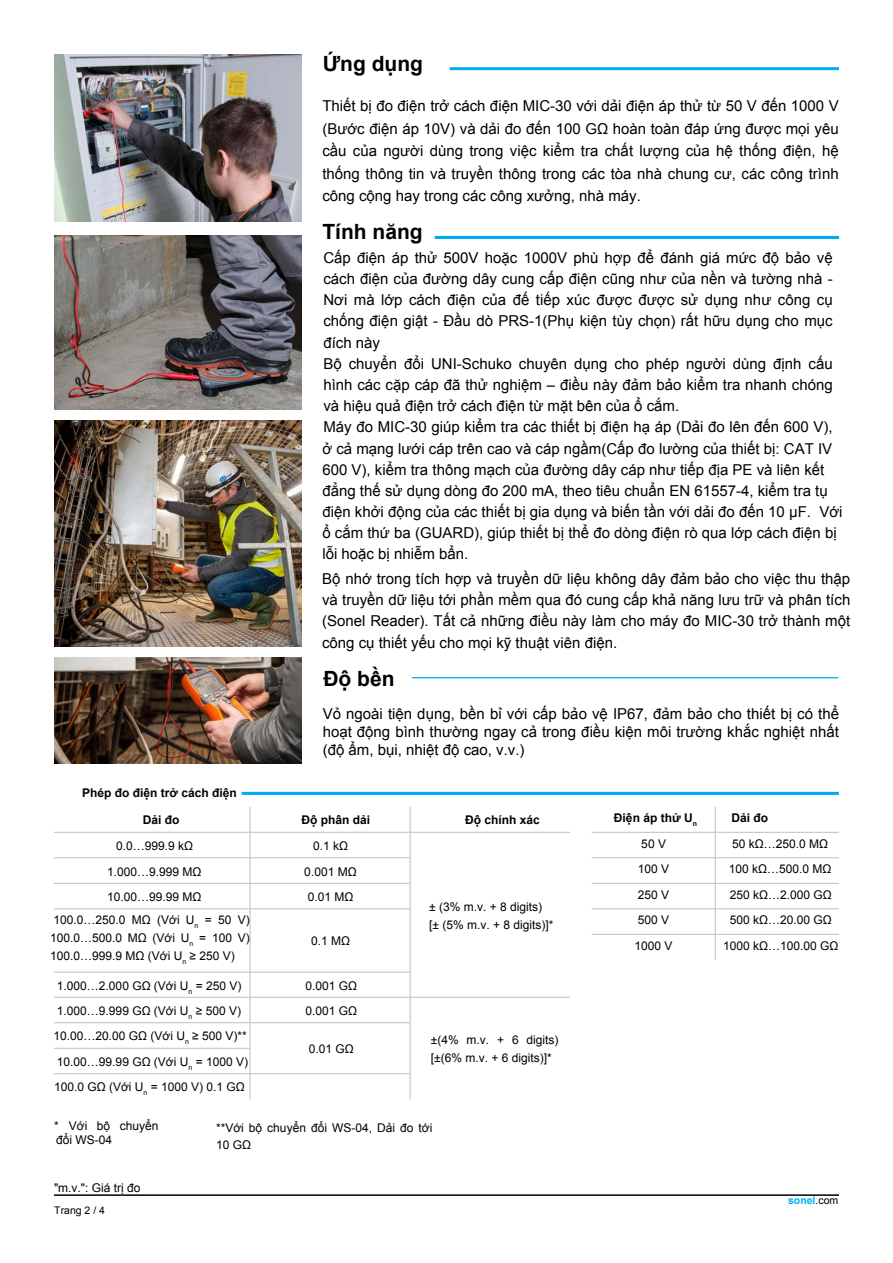
<style>
.page{position:relative;width:893px;height:1263px;background:#fff}
.page>*{position:absolute;margin:0;border:0;box-sizing:border-box;transform-origin:0 0}
.t1{font:700 21px "Arial";color:#000}
.t2{font:15px/21.1px "Arial";color:#000;text-align:justify}
.t3{font:12px/18px "Arial";color:#000}
.t4{font:700 12px "Arial";color:#000}
.t5{font:700 10.5px "Arial";color:#00aeef}
.t6{font:10.5px "Arial";color:#000}
.s1{font-weight:400;color:#000}
</style>
<div class="page">
<hr style="left:54px;top:1194px;width:785px;height:2px;background:#000">
<hr style="left:242px;top:792px;width:597px;height:3px;background:#00aeef">
<hr style="left:591px;top:832px;width:124px;height:1px;background:#bcbec0">
<hr style="left:715px;top:832px;width:124px;height:1px;background:#bcbec0">
<hr style="left:591px;top:857px;width:124px;height:1px;background:#bcbec0">
<hr style="left:715px;top:857px;width:124px;height:1px;background:#bcbec0">
<hr style="left:591px;top:883px;width:124px;height:1px;background:#bcbec0">
<hr style="left:715px;top:883px;width:124px;height:1px;background:#bcbec0">
<hr style="left:591px;top:908px;width:124px;height:1px;background:#bcbec0">
<hr style="left:715px;top:908px;width:124px;height:1px;background:#bcbec0">
<hr style="left:591px;top:934px;width:124px;height:1px;background:#bcbec0">
<hr style="left:715px;top:934px;width:124px;height:1px;background:#bcbec0">
<svg style="left:715px;top:807px;width:1px;height:153px"></svg>
<hr style="left:54px;top:832px;width:196px;height:1px;background:#bcbec0">
<hr style="left:250px;top:832px;width:160px;height:1px;background:#bcbec0">
<hr style="left:410px;top:832px;width:160px;height:1px;background:#bcbec0">
<hr style="left:410px;top:997px;width:160px;height:1px;background:#bcbec0">
<hr style="left:54px;top:857px;width:196px;height:1px;background:#bcbec0">
<hr style="left:250px;top:857px;width:160px;height:1px;background:#bcbec0">
<hr style="left:54px;top:883px;width:196px;height:1px;background:#bcbec0">
<hr style="left:250px;top:883px;width:160px;height:1px;background:#bcbec0">
<svg style="left:250px;top:807px;width:1px;height:101px"></svg>
<svg style="left:410px;top:807px;width:1px;height:101px"></svg>
<hr style="left:54px;top:908px;width:196px;height:1px;background:#bcbec0">
<hr style="left:250px;top:908px;width:160px;height:1px;background:#bcbec0">
<hr style="left:250px;top:909px;width:1px;height:63px;background:#bcbec0">
<hr style="left:410px;top:909px;width:1px;height:63px;background:#bcbec0">
<hr style="left:54px;top:972px;width:196px;height:1px;background:#bcbec0">
<hr style="left:250px;top:972px;width:160px;height:1px;background:#bcbec0">
<hr style="left:54px;top:997px;width:196px;height:1px;background:#bcbec0">
<hr style="left:250px;top:997px;width:160px;height:1px;background:#bcbec0">
<hr style="left:54px;top:1022px;width:196px;height:1px;background:#bcbec0">
<hr style="left:250px;top:1022px;width:160px;height:1px;background:#bcbec0">
<hr style="left:54px;top:1048px;width:196px;height:1px;background:#bcbec0">
<hr style="left:54px;top:1073px;width:196px;height:1px;background:#bcbec0">
<hr style="left:250px;top:1073px;width:160px;height:1px;background:#bcbec0">
<svg style="left:250px;top:972px;width:1px;height:127px"></svg>
<svg style="left:410px;top:972px;width:1px;height:127px"></svg>
<img style="left:54px;top:54px;width:247px;height:168px">
<hr style="left:450px;top:67px;width:389px;height:3px;background:#00aeef">
<hr style="left:435px;top:236px;width:404px;height:3px;background:#00aeef">
<hr style="left:412px;top:677px;width:426px;height:2px;background:#00aeef">
<img style="left:54px;top:421px;width:248px;height:226px">
<img style="left:54px;top:235px;width:248px;height:175px">
<img style="left:54px;top:657px;width:247px;height:106px">
<h1 class="t1" style="left:323px;top:49px;width:102px">Ứng dụng</h1>
<p class="t2" style="left:322px;top:95px;width:518px;line-height:22.5px">Thiết bị đo điện trở cách điện MIC-30 với dải điện áp thử từ 50 V đến 1000 V (Bước điện áp 10V) và dải đo đến 100 GΩ hoàn toàn đáp ứng được mọi yêu cầu của người dùng trong việc kiểm tra chất lượng của hệ thống điện, hệ thống thông tin và truyền thông trong các tòa nhà chung cư, các công trình công cộng hay trong các công xưởng, nhà máy.</p>
<h1 class="t1" style="left:322px;top:217px;width:102px">Tính năng</h1>
<p class="t2" style="left:322px;top:247px;width:522px;text-align:left">Cấp điện áp thử 500V hoặc 1000V phù hợp để đánh giá mức độ bảo vệ cách điện của đường dây cung cấp điện cũng như của nền và tường nhà - Nơi mà lớp cách điện của đế tiếp xúc được được sử dụng như công cụ chống điện giật - Đầu dò PRS-1(Phụ kiện tùy chọn) rất hữu dụng cho mục đích này<br>Bộ chuyển đổi UNI-Schuko chuyên dụng cho phép người dùng định cấu hình các cặp cáp đã thử nghiệm – điều này đảm bảo kiểm tra nhanh chóng và hiệu quả điện trở cách điện từ mặt bên của ổ cắm.<br>Máy đo MIC-30 giúp kiểm tra các thiết bị điện hạ áp (Dải đo lên đến 600 V), ở cả mạng lưới cáp trên cao và cáp ngầm(Cấp đo lường của thiết bị: CAT IV 600 V), kiểm tra thông mạch của đường dây cáp như tiếp địa PE và liên kết đẳng thế sử dụng dòng đo 200 mA, theo tiêu chuẩn EN 61557-4, kiểm tra tụ điện khởi động của các thiết bị gia dụng và biến tần với dải đo đến 10 µF. Với ổ cắm thứ ba (GUARD), giúp thiết bị thể đo dòng điện rò qua lớp cách điện bị lỗi hoặc bị nhiễm bẩn.</p>
<p class="t2" style="left:322px;top:568px;width:530px">Bộ nhớ trong tích hợp và truyền dữ liệu không dây đảm bảo cho việc thu thập và truyền dữ liệu tới phần mềm qua đó cung cấp khả năng lưu trữ và phân tích (Sonel Reader). Tất cả những điều này làm cho máy đo MIC-30 trở thành một công cụ thiết yếu cho mọi kỹ thuật viên điện.</p>
<h1 class="t1" style="left:323px;top:664px;width:73px">Độ bền</h1>
<p class="t2" style="left:323px;top:705px;width:518px;line-height:18px">Vỏ ngoài tiện dụng, bền bỉ với cấp bảo vệ IP67, đảm bảo cho thiết bị có thể hoạt động bình thường ngay cả trong điều kiện môi trường khắc nghiệt nhất (độ ẩm, bụi, nhiệt độ cao, v.v.)</p>
<p class="t4" style="left:82px;top:784px;width:156px">Phép đo điện trở cách điện</p>
<p class="t4" style="left:143px;top:811px;width:38px">Dải đo</p>
<p class="t4" style="left:302px;top:812px;width:70px">Độ phân dải</p>
<p class="t4" style="left:465px;top:812px;width:76px">Độ chính xác</p>
<p class="t3" style="left:116px;top:837px;width:79px">0.0…999.9 kΩ</p>
<p class="t3" style="left:313px;top:837px;width:36px">0.1 kΩ</p>
<p class="t3" style="left:107px;top:862px;width:96px">1.000…9.999 MΩ</p>
<p class="t3" style="left:304px;top:862px;width:54px">0.001 MΩ</p>
<p class="t3" style="left:107px;top:888px;width:96px">10.00…99.99 MΩ</p>
<p class="t3" style="left:308px;top:888px;width:47px">0.01 MΩ</p>
<p class="t3" style="left:50px;top:911px;width:201px;text-align:justify">100.0…250.0 MΩ (Với U<sub>n</sub> = 50 V)<br>100.0…500.0 MΩ (Với U<sub>n</sub> = 100 V)<br>100.0…999.9 MΩ (Với U<sub>n</sub> ≥ 250 V)</p>
<p class="t3" style="left:311px;top:932px;width:40px">0.1 MΩ</p>
<p class="t3" style="left:57px;top:976px;width:186px">1.000…2.000 GΩ (Với U<sub>n</sub> = 250 V)</p>
<p class="t3" style="left:305px;top:976px;width:53px">0.001 GΩ</p>
<p class="t3" style="left:57px;top:1001px;width:186px">1.000…9.999 GΩ (Với U<sub>n</sub> ≥ 500 V)</p>
<p class="t3" style="left:305px;top:1002px;width:53px">0.001 GΩ</p>
<p class="t3" style="left:429px;top:898px;width:126px">± (3% m.v. + 8 digits) [± (5% m.v. + 8 digits)]*</p>
<p class="t3" style="left:54px;top:1027px;width:195px">10.00…20.00 GΩ (Với U<sub>n</sub> ≥ 500 V)**</p>
<p class="t3" style="left:431px;top:1031px;width:129px">±(4% m.v. + 6 digits) [±(6% m.v. + 6 digits)]*</p>
<p class="t3" style="left:309px;top:1040px;width:46px">0.01 GΩ</p>
<p class="t3" style="left:54px;top:1049px;width:196px;line-height:25.5px">10.00…99.99 GΩ (Với U<sub>n</sub> = 1000 V)<br>100.0 GΩ (Với U<sub>n</sub> = 1000 V) 0.1 GΩ</p>
<p class="t3" style="left:54px;top:1116px;width:6px">*</p>
<p class="t3" style="left:216px;top:1119px;width:218px;line-height:16.8px">**Với bộ chuyển đổi WS-04, Dải đo tới<br>10 GΩ</p>
<p class="t3" style="left:54px;top:1179px;width:88px">"m.v.": Giá trị đo</p>
<p class="t6" style="left:54px;top:1203px;width:52px">Trang 2 / 4</p>
<p class="t4" style="left:614px;top:810px;width:84px">Điện áp thử U<sub>n</sub></p>
<p class="t4" style="left:731px;top:810px;width:38px">Dải đo</p>
<p class="t3" style="left:641px;top:834px;width:26px">50 V</p>
<p class="t3" style="left:732px;top:834px;width:97px">50 kΩ…250.0 MΩ</p>
<p class="t3" style="left:638px;top:860px;width:33px">100 V</p>
<p class="t3" style="left:729px;top:860px;width:104px">100 kΩ…500.0 MΩ</p>
<p class="t3" style="left:638px;top:885px;width:33px">250 V</p>
<p class="t3" style="left:730px;top:885px;width:104px">250 kΩ…2.000 GΩ</p>
<p class="t3" style="left:638px;top:911px;width:33px">500 V</p>
<p class="t3" style="left:730px;top:911px;width:104px">500 kΩ…20.00 GΩ</p>
<p class="t3" style="left:635px;top:936px;width:40px">1000 V</p>
<p class="t3" style="left:723px;top:936px;width:117px">1000 kΩ…100.00 GΩ</p>
<p class="t5" style="left:788px;top:1193px;width:52px">sonel<span class="s1">.com</span></p>
</div>
